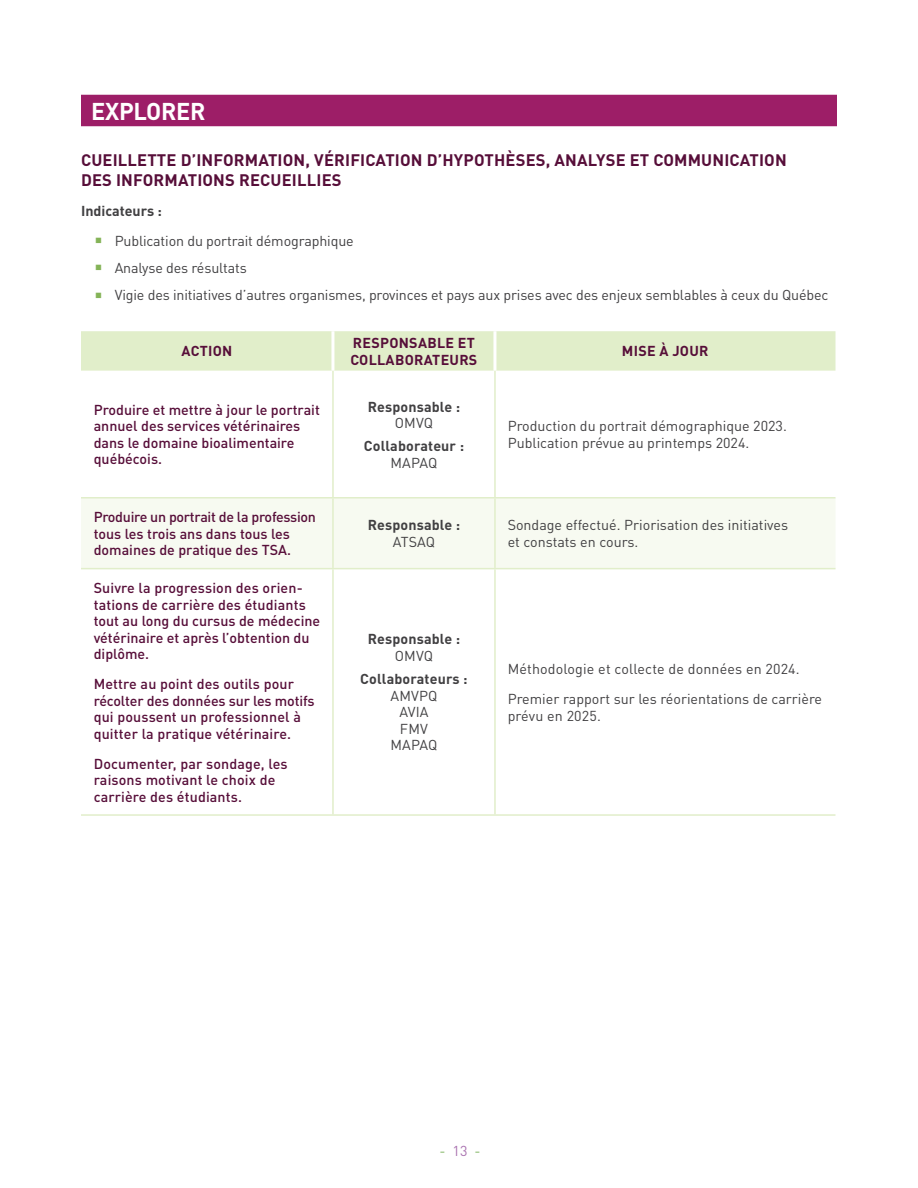
<style>
.page{position:relative;width:918px;height:1188px;background:#fff}
.page>*{position:absolute;margin:0;border:0;box-sizing:border-box;transform-origin:0 0}
.t1{font:700 24px "DINOT";letter-spacing:-.01em;color:#fff}
.t2{font:700 16.5px/19.5px "DINOT";letter-spacing:.01em;color:#570e39}
.t3{font:500 14.25px/16.5px "DINOT";color:#570e39}
.t4{font:14.25px/16.5px "DINOT";color:#414042}
.t5{font:700 14.25px "DINOT";letter-spacing:.01em;color:#414042}
.t6{font:700 14.25px/16.5px "DINOT";letter-spacing:.02em;color:#570e39}
.t7{font:14.25px "DINOT";color:#82b664}
.s1{color:#aa73b1}
</style>
<div class="page">
<div style="left:81px;top:95px;width:756px;height:31px;background:#9d1e67"></div>
<div style="left:81px;top:331px;width:755px;height:40px;background:#e1eeca"></div>
<div style="left:81px;top:499px;width:755px;height:69px;background:#f7faf1"></div>
<hr style="left:332px;top:371px;width:2px;height:126px;background:#e1eeca">
<hr style="left:494px;top:371px;width:2px;height:126px;background:#e1eeca">
<hr style="left:81px;top:497px;width:252px;height:2px;background:#e1eeca">
<hr style="left:333px;top:497px;width:162px;height:2px;background:#e1eeca">
<hr style="left:332px;top:499px;width:2px;height:69px;background:#e1eeca">
<hr style="left:495px;top:497px;width:341px;height:2px;background:#e1eeca">
<hr style="left:494px;top:499px;width:2px;height:69px;background:#e1eeca">
<hr style="left:81px;top:568px;width:252px;height:1px;background:#e1eeca">
<hr style="left:333px;top:568px;width:162px;height:1px;background:#e1eeca">
<hr style="left:332px;top:569px;width:2px;height:245px;background:#e1eeca">
<hr style="left:495px;top:568px;width:341px;height:1px;background:#e1eeca">
<hr style="left:494px;top:569px;width:2px;height:245px;background:#e1eeca">
<hr style="left:81px;top:814px;width:252px;height:2px;background:#e1eeca">
<hr style="left:333px;top:814px;width:162px;height:2px;background:#e1eeca">
<hr style="left:495px;top:814px;width:341px;height:2px;background:#e1eeca">
<hr style="left:331px;top:331px;width:3px;height:40px;background:#fff">
<hr style="left:493px;top:331px;width:3px;height:40px;background:#fff">
<h1 class="t1" style="left:91px;top:95px;width:116px">EXPLORER</h1>
<p class="t2" style="left:81px;top:150px;width:707px">CUEILLETTE D’INFORMATION, VÉRIFICATION D’HYPOTHÈSES, ANALYSE ET COMMUNICATION<br>DES INFORMATIONS RECUEILLIES</p>
<p class="t5" style="left:81px;top:201px;width:82px">Indicateurs :</p>
<p class="t4" style="left:115px;top:226px;width:715px;line-height:27.3px">Publication du portrait démographique<br>Analyse des résultats<br>Vigie des initiatives d’autres organismes, provinces et pays aux prises avec des enjeux semblables à ceux du Québec</p>
<p class="t6" style="left:182px;top:342px;width:52px">ACTION</p>
<p class="t6" style="left:351px;top:334px;width:128px">RESPONSABLE ET<br>COLLABORATEURS</p>
<p class="t6" style="left:622px;top:342px;width:88px">MISE À JOUR</p>
<p class="t3" style="left:94px;top:401px;width:228px">Produire et mettre à jour le portrait annuel des services vétérinaires dans le domaine bioalimentaire québécois.</p>
<p class="t5" style="left:368px;top:397px;width:94px">Responsable :</p>
<p class="t4" style="left:395px;top:414px;width:40px">OMVQ</p>
<p class="t5" style="left:364px;top:436px;width:102px">Collaborateur :</p>
<p class="t4" style="left:390px;top:454px;width:48px">MAPAQ</p>
<p class="t4" style="left:508px;top:417px;width:281px">Production du portrait démographique 2023.<br>Publication prévue au printemps 2024.</p>
<p class="t3" style="left:94px;top:508px;width:224px">Produire un portrait de la profession tous les trois ans dans tous les domaines de pratique des TSA.</p>
<p class="t5" style="left:368px;top:516px;width:94px">Responsable :</p>
<p class="t4" style="left:393px;top:533px;width:44px">ATSAQ</p>
<p class="t3" style="left:94px;top:579px;width:228px">Suivre la progression des orien&shy;tations de carrière des étudiants tout au long du cursus de médecine vétérinaire et après l’obtention du diplôme.</p>
<p class="t3" style="left:94px;top:675px;width:223px">Mettre au point des outils pour récolter des données sur les motifs qui poussent un professionnel à quitter la pratique vétérinaire.</p>
<p class="t3" style="left:94px;top:755px;width:195px">Documenter, par sondage, les raisons motivant le choix de carrière des étudiants.</p>
<p class="t5" style="left:368px;top:630px;width:94px">Responsable :</p>
<p class="t4" style="left:395px;top:647px;width:40px">OMVQ</p>
<p class="t5" style="left:360px;top:669px;width:109px">Collaborateurs :</p>
<p class="t4" style="left:390px;top:687px;width:48px;text-align:center">AMVPQ<br>AVIA<br>FMV<br>MAPAQ</p>
<p class="t4" style="left:508px;top:516px;width:282px">Sondage effectué. Priorisation des initiatives et constats en cours.</p>
<p class="t4" style="left:508px;top:653px;width:316px;line-height:30px">Méthodologie et collecte de données en 2024.<br>Premier rapport sur les réorientations de carrière</p>
<p class="t4" style="left:508px;top:707px;width:95px">prévu en 2025.</p>
<p class="t7" style="left:439px;top:1141px;width:43px">- <span class="s1">13</span> -</p>
</div>
